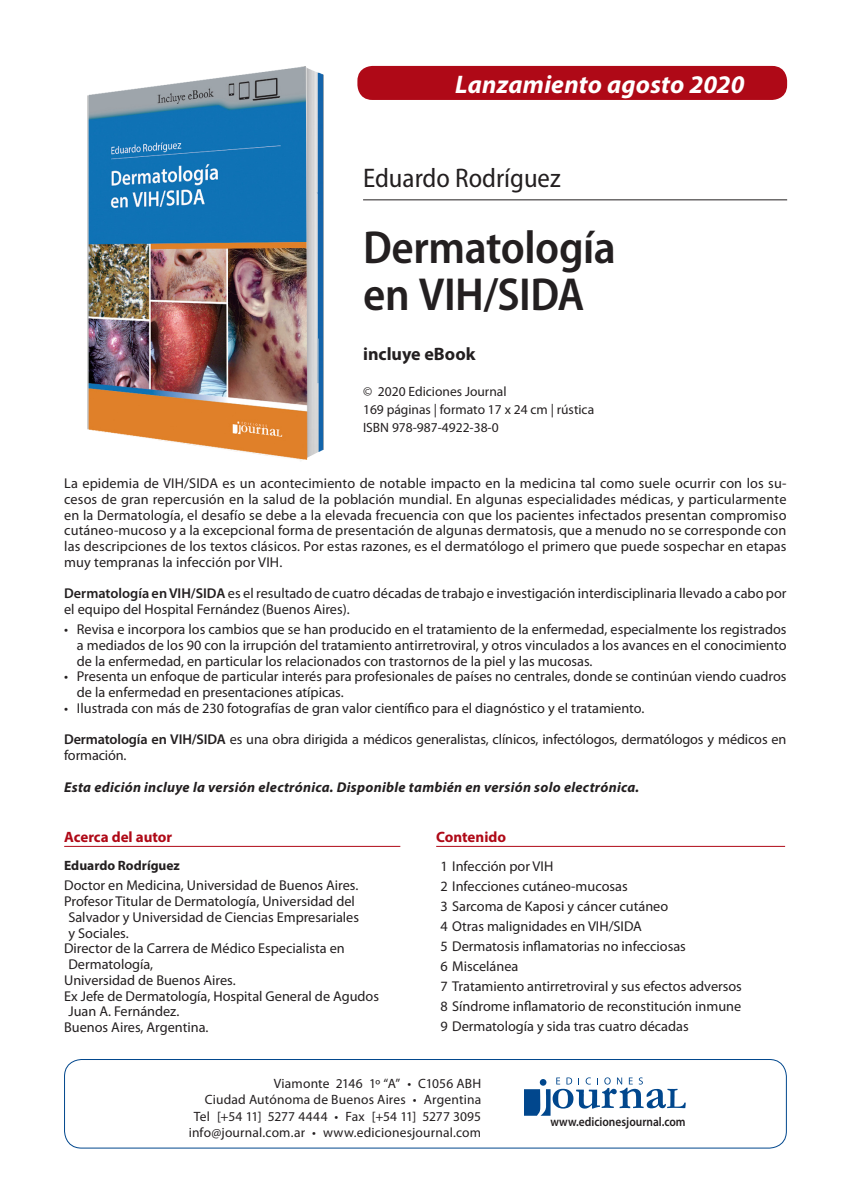
<style>
.page{position:relative;width:851px;height:1191px;background:#fff}
.page>*{position:absolute;margin:0;border:0;box-sizing:border-box;transform-origin:0 0}
.libro_tit{font:600 semi-condensed 46.5px/46.5px "Myriad Pro";letter-spacing:-.01em;color:#231f20}
.libro_autor{font:semi-condensed 27px "Myriad Pro";color:#231f20}
.lanzamiento{font:italic 700 25.5px "Myriad Pro";letter-spacing:.01em;color:#fff}
.incluye_eBook{font:700 18px "Myriad Pro";color:#231f20}
.tit1{font:700 15px "Myriad Pro";color:#af0917}
.texto{font:14.25px/15.8px "Myriad Pro";color:#231f20}
.autor_cv{font:14.25px/15.8px "Myriad Pro";color:#231f20}
.indice{font:14.25px "Myriad Pro";color:#231f20}
.texto-2{font:italic 700 14.25px "Myriad Pro";letter-spacing:.02em;color:#231f20}
.pie{font:13.5px "Myriad Pro";letter-spacing:.01em;color:#231f20}
.libro_datos{font:13.5px "Myriad Pro";color:#231f20}
.autor{font:700 13.5px "Myriad Pro";color:#231f20}
.www{font:600 12.75px "Myriad Pro";color:#231f20;scale:.9 1}
.s1{font-weight:600}
</style>
<div class="page">
<hr style="left:363px;top:199px;width:424px;height:1px;background:#231f20">
<img style="left:87px;top:66px;width:237px;height:394px">
<hr style="left:436px;top:846px;width:349px;height:1px;background:#af0917">
<hr style="left:64px;top:846px;width:336px;height:1px;background:#af0917">
<div style="left:64px;top:1059px;width:722px;height:89px;border:1px solid #01478d;border-radius:17px"></div>
<svg style="left:524px;top:1077px;width:161px;height:38px"></svg>
<div style="left:539px;top:1079px;width:7px;height:6px;background:#01478d;border-radius:50%"></div>
<div style="left:357px;top:66px;width:430px;height:34px;background:#af0917;border-radius:15px"></div>
<p class="lanzamiento" style="left:455px;top:67px;width:291px">Lanzamiento agosto 2020</p>
<p class="libro_autor" style="left:363px;top:163px;width:199px">Eduardo Rodríguez</p>
<p class="libro_tit" style="left:363px;top:225px;width:254px">Dermatología en VIH/SIDA</p>
<p class="incluye_eBook" style="left:363px;top:342px;width:114px">incluye eBook</p>
<p class="libro_datos" style="left:363px;top:384px;width:145px">© 2020 Ediciones Journal</p>
<p class="libro_datos" style="left:363px;top:402px;width:232px">169 páginas | formato 17 x 24 cm | rústica</p>
<p class="libro_datos" style="left:363px;top:420px;width:137px">ISBN 978-987-4922-38-0</p>
<p class="texto" style="left:64px;top:476px;width:723px;text-align:justify">La epidemia de VIH/SIDA es un acontecimiento de notable impacto en la medicina tal como suele ocurrir con los su&shy;cesos de gran repercusión en la salud de la población mundial. En algunas especialidades médicas, y particularmente en la Dermatología, el desafío se debe a la elevada frecuencia con que los pacientes infectados presentan compromiso cutáneo-mucoso y a la excepcional forma de presentación de algunas dermatosis, que a menudo no se corresponde con las descripciones de los textos clásicos. Por estas razones, es el dermatólogo el primero que puede sospechar en etapas muy tempranas la infección por VIH.</p>
<p class="texto" style="left:64px;top:586px;width:723px"><span class="s1">Dermatología en VIH/SIDA</span> es el resultado de cuatro décadas de trabajo e investigación interdisciplinaria llevado a cabo por el equipo del Hospital Fernández (Buenos Aires).</p>
<p class="texto" style="left:77px;top:622px;width:711px;text-align:justify;text-indent:-13px">• Revisa e incorpora los cambios que se han producido en el tratamiento de la enfermedad, especialmente los registrados a mediados de los 90 con la irrupción del tratamiento antirretroviral, y otros vinculados a los avances en el conocimiento de la enfermedad, en particular los relacionados con trastornos de la piel y las mucosas.</p>
<p class="texto" style="left:77px;top:669px;width:711px;text-indent:-13px">• Presenta un enfoque de particular interés para profesionales de países no centrales, donde se continúan viendo cuadros de la enfermedad en presentaciones atípicas.</p>
<p class="texto" style="left:64px;top:700px;width:581px">• Ilustrada con más de 230 fotografías de gran valor científico para el diagnóstico y el tratamiento.</p>
<p class="texto" style="left:64px;top:732px;width:723px"><span class="s1">Dermatología en VIH/SIDA</span> es una obra dirigida a médicos generalistas, clínicos, infectólogos, dermatólogos y médicos en formación.</p>
<p class="texto-2" style="left:64px;top:777px;width:576px">Esta edición incluye la versión electrónica. Disponible también en versión solo electrónica.</p>
<p class="tit1" style="left:64px;top:827px;width:109px">Acerca del autor</p>
<p class="autor" style="left:64px;top:857px;width:117px">Eduardo Rodríguez</p>
<p class="autor_cv" style="left:64px;top:878px;width:296px">Doctor en Medicina, Universidad de Buenos Aires.</p>
<p class="autor_cv" style="left:64px;top:893px;width:296px">Profesor Titular de Dermatología, Universidad del<br>Salvador y Universidad de Ciencias Empresariales y Sociales.</p>
<p class="autor_cv" style="left:64px;top:941px;width:282px">Director de la Carrera de Médico Especialista en<br>Dermatología,</p>
<p class="autor_cv" style="left:64px;top:972px;width:173px">Universidad de Buenos Aires.</p>
<p class="autor_cv" style="left:64px;top:988px;width:316px">Ex Jefe de Dermatología, Hospital General de Agudos<br>Juan A. Fernández.</p>
<p class="autor_cv" style="left:64px;top:1019px;width:146px">Buenos Aires, Argentina.</p>
<p class="tit1" style="left:436px;top:827px;width:71px">Contenido</p>
<p class="indice" style="left:440px;top:858px;width:114px">1 Infección por VIH</p>
<p class="indice" style="left:440px;top:878px;width:188px">2 Infecciones cutáneo-mucosas</p>
<p class="indice" style="left:440px;top:898px;width:229px">3 Sarcoma de Kaposi y cáncer cutáneo</p>
<p class="indice" style="left:440px;top:918px;width:203px">4 Otras malignidades en VIH/SIDA</p>
<p class="indice" style="left:440px;top:938px;width:247px">5 Dermatosis inflamatorias no infecciosas</p>
<p class="indice" style="left:440px;top:958px;width:79px">6 Miscelánea</p>
<p class="indice" style="left:440px;top:978px;width:303px">7 Tratamiento antirretroviral y sus efectos adversos</p>
<p class="indice" style="left:440px;top:998px;width:302px">8 Síndrome inflamatorio de reconstitución inmune</p>
<p class="indice" style="left:440px;top:1018px;width:249px">9 Dermatología y sida tras cuatro décadas</p>
<p class="pie" style="left:274px;top:1075px;width:209px">Viamonte 2146 1º “A” • C1056 ABH</p>
<p class="pie" style="left:205px;top:1092px;width:278px">Ciudad Autónoma de Buenos Aires • Argentina</p>
<p class="pie" style="left:194px;top:1108px;width:289px">Tel [+54 11] 5277 4444 • Fax [+54 11] 5277 3095</p>
<p class="pie" style="left:189px;top:1125px;width:294px">info@journal.com.ar • www.edicionesjournal.com</p>
<p class="www" style="left:550px;top:1115px;width:152px">www.edicionesjournal.com</p>
</div>
